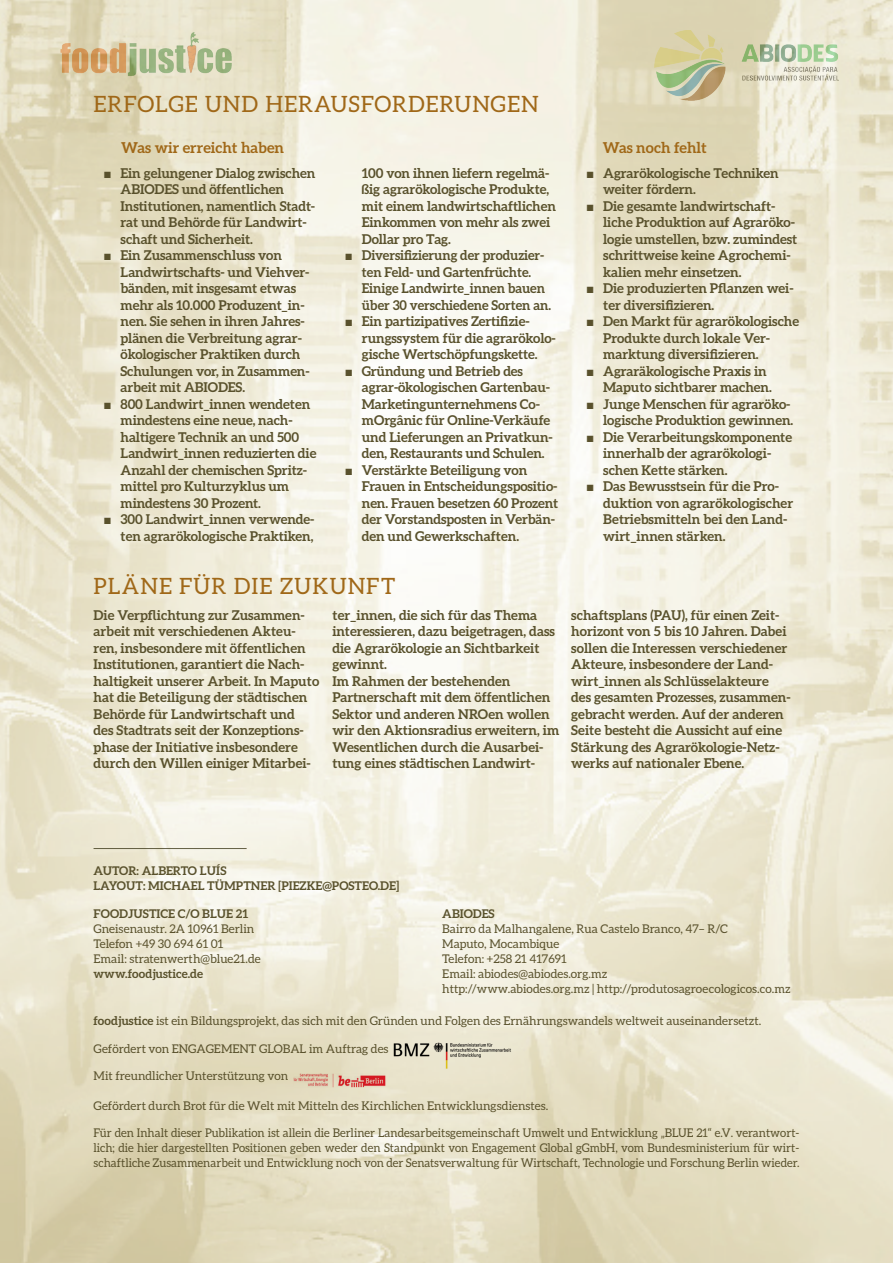
<style>
.page{position:relative;width:893px;height:1263px;background:#fff}
.page>*{position:absolute;margin:0;border:0;box-sizing:border-box;transform-origin:0 0}
.t1{font:22.5px "Aleo";letter-spacing:.045em;color:#a06818}
.t2{font:700 15px "Aleo";color:#a06818}
.t3{font:700 13.5px/16.5px "Aleo";letter-spacing:-.005em;color:#59512c}
.t4{font:12px/15px "Aleo";color:#59512c}
.t5{font:12px/15px "Aleo";color:#59512c;text-align:justify;scale:.96 1}
.t6{font:700 12px/15px "Aleo";color:#59512c}
.s1{font-family:"Arial";font-weight:400}
.s2{font-weight:700}
</style>
<div class="page">
<img style="left:0;top:0;width:893px;height:1263px">
<img style="left:394px;top:1040px;width:127px;height:38px">
<img style="left:294px;top:1073px;width:91px;height:14px">
<hr style="left:94px;top:848px;width:153px;height:1px;background:#343010">
<h1 class="t1" style="left:94px;top:91px;width:446px">ERFOLGE UND HERAUSFORDERUNGEN</h1>
<p class="t2" style="left:121px;top:139px;width:164px">Was wir erreicht haben</p>
<p class="t3" style="left:121px;top:164px;width:196px;text-indent:-17px"><span class="s1">■</span> Ein gelungener Dialog zwischen<br>ABIODES und öffentlichen<br>Institutionen, namentlich Stadt&shy;rat und Behörde für Landwirt&shy;schaft und Sicherheit.</p>
<p class="t3" style="left:121px;top:247px;width:191px;text-indent:-17px"><span class="s1">■</span> Ein Zusammenschluss von<br>Landwirtschafts- und Viehver&shy;bänden, mit insgesamt etwas mehr als 10.000 Produzent_in&shy;nen. Sie sehen in ihren Jahres&shy;plänen die Verbreitung agrar&shy;ökologischer Praktiken durch<br>Schulungen vor, in Zusammen&shy;arbeit mit ABIODES.</p>
<p class="t3" style="left:121px;top:395px;width:197px;text-indent:-17px"><span class="s1">■</span> 800 Landwirt_innen wendeten mindestens eine neue, nach&shy;haltigere Technik an und 500<br>Landwirt_innen reduzierten die<br>Anzahl der chemischen Spritz&shy;mittel pro Kulturzyklus um mindestens 30 Prozent.</p>
<p class="t3" style="left:104px;top:511px;width:212px;text-align:right"><span class="s1">■</span> 300 Landwirt_innen verwende&shy;ten agrarökologische Praktiken,</p>
<p class="t3" style="left:362px;top:164px;width:196px">100 von ihnen liefern regelmä&shy;ßig agrarökologische Produkte, mit einem landwirtschaftlichen<br>Einkommen von mehr als zwei<br>Dollar pro Tag.</p>
<p class="t3" style="left:362px;top:247px;width:191px;text-indent:-17px"><span class="s1">■</span> Diversifizierung der produzier&shy;ten Feld- und Gartenfrüchte.<br>Einige Landwirte_innen bauen über 30 verschiedene Sorten an.</p>
<p class="t3" style="left:362px;top:313px;width:196px;text-indent:-17px"><span class="s1">■</span> Ein partizipatives Zertifizie&shy;rungssystem für die agrarökolo&shy;gische Wertschöpfungskette.</p>
<p class="t3" style="left:362px;top:362px;width:192px;text-indent:-17px"><span class="s1">■</span> Gründung und Betrieb des agrar-ökologischen Gartenbau-<br>Marketingunternehmens Co&shy;mOrgânic für Online-Verkäufe und Lieferungen an Privatkun&shy;den, Restaurants und Schulen.</p>
<p class="t3" style="left:362px;top:461px;width:198px;text-indent:-17px"><span class="s1">■</span> Verstärkte Beteiligung von<br>Frauen in Entscheidungspositio&shy;nen. Frauen besetzen 60 Prozent der Vorstandsposten in Verbän&shy;den und Gewerkschaften.</p>
<h1 class="t1" style="left:94px;top:574px;width:303px">PLÄNE FÜR DIE ZUKUNFT</h1>
<p class="t2" style="left:603px;top:139px;width:106px">Was noch fehlt</p>
<p class="t3" style="left:603px;top:164px;width:177px;text-indent:-17px"><span class="s1">■</span> Agrarökologische Techniken weiter fördern.</p>
<p class="t3" style="left:603px;top:197px;width:196px;text-indent:-17px"><span class="s1">■</span> Die gesamte landwirtschaft&shy;liche Produktion auf Agraröko&shy;logie umstellen, bzw. zumindest schrittweise keine Agrochemi&shy;kalien mehr einsetzen.</p>
<p class="t3" style="left:603px;top:280px;width:192px;text-indent:-17px"><span class="s1">■</span> Die produzierten Pflanzen wei&shy;ter diversifizieren.</p>
<p class="t3" style="left:603px;top:313px;width:197px;text-indent:-17px"><span class="s1">■</span> Den Markt für agrarökologische<br>Produkte durch lokale Ver&shy;marktung diversifizieren.</p>
<p class="t3" style="left:603px;top:362px;width:170px;text-indent:-17px"><span class="s1">■</span> Agraräkologische Praxis in<br>Maputo sichtbarer machen.</p>
<p class="t3" style="left:586px;top:395px;width:209px;text-align:right"><span class="s1">■</span> Junge Menschen für agraröko&shy;logische Produktion gewinnen.</p>
<p class="t3" style="left:603px;top:428px;width:191px;text-indent:-17px"><span class="s1">■</span> Die Verarbeitungskomponente innerhalb der agrarökologi&shy;schen Kette stärken.</p>
<p class="t3" style="left:603px;top:478px;width:192px;text-indent:-17px"><span class="s1">■</span> Das Bewusstsein für die Pro&shy;duktion von agrarökologischer<br>Betriebsmitteln bei den Land&shy;wirt_innen stärken.</p>
<p class="t3" style="left:94px;top:606px;width:227px">Die Verpflichtung zur Zusammen&shy;arbeit mit verschiedenen Akteu&shy;ren, insbesondere mit öffentlichen Institutionen, garantiert die Nach&shy;haltigkeit unserer Arbeit. In Maputo hat die Beteiligung der städtischen Behörde für Landwirtschaft und<br>des Stadtrats seit der Konzeptions&shy;phase der Initiative insbesondere durch den Willen einiger Mitarbei-</p>
<p class="t3" style="left:332px;top:606px;width:228px">ter_innen, die sich für das Thema interessieren, dazu beigetragen, dass die Agrarökologie an Sichtbarkeit gewinnt.<br>Im Rahmen der bestehenden<br>Partnerschaft mit dem öffentlichen<br>Sektor und anderen NROen wollen wir den Aktionsradius erweitern, im<br>Wesentlichen durch die Ausarbei&shy;tung eines städtischen Landwirt-</p>
<p class="t3" style="left:571px;top:606px;width:221px">schaftsplans (PAU), für einen Zeit&shy;horizont von 5 bis 10 Jahren. Dabei sollen die Interessen verschiedener Akteure, insbesondere der Land&shy;wirt_innen als Schlüsselakteure des gesamten Prozesses, zusammen&shy;gebracht werden. Auf der anderen Seite besteht die Aussicht auf eine Stärkung des Agrarökologie-Netz&shy;werks auf nationaler Ebene.</p>
<p class="t6" style="left:94px;top:863px;width:307px">AUTOR: ALBERTO LUÍS<br>LAYOUT: MICHAEL TÜMPTNER [PIEZKE@POSTEO.DE]</p>
<p class="t6" style="left:94px;top:906px;width:156px">FOODJUSTICE C/O BLUE 21</p>
<p class="t4" style="left:94px;top:921px;width:169px">Gneisenaustr. 2A 10961 Berlin<br>Telefon +49 30 694 61 01<br>Email: stratenwerth@blue21.de</p>
<p class="t6" style="left:94px;top:966px;width:111px">www.foodjustice.de</p>
<p class="t4" style="left:94px;top:1013px;width:669px"><span class="s2">foodjustice</span> ist ein Bildungsprojekt, das sich mit den Gründen und Folgen des Ernährungswandels weltweit auseinandersetzt.</p>
<p class="t4" style="left:94px;top:1041px;width:296px">Gefördert von ENGAGEMENT GLOBAL im Auftrag des</p>
<p class="t4" style="left:94px;top:1068px;width:196px">Mit freundlicher Unterstützung von</p>
<p class="t4" style="left:94px;top:1098px;width:456px">Gefördert durch Brot für die Welt mit Mitteln des Kirchlichen Entwicklungsdienstes.</p>
<p class="t5" style="left:94px;top:1125px;width:737px">Für den Inhalt dieser Publikation ist allein die Berliner Landesarbeitsgemeinschaft Umwelt und Entwicklung „BLUE 21“ e.V. verantwort&shy;lich; die hier dargestellten Positionen geben weder den Standpunkt von Engagement Global gGmbH, vom Bundesministerium für wirt&shy;schaftliche Zusammenarbeit und Entwicklung noch von der Senatsverwaltung für Wirtschaft, Technologie und Forschung Berlin wieder.</p>
<p class="t6" style="left:442px;top:906px;width:54px">ABIODES</p>
<p class="t4" style="left:442px;top:921px;width:350px">Bairro da Malhangalene, Rua Castelo Branco, 47– R/C<br>Maputo, Mocambique<br>Telefon: +258 21 417691<br>Email: abiodes@abiodes.org.mz<br>http://www.abiodes.org.mz | http://produtosagroecologicos.co.mz</p>
</div>
